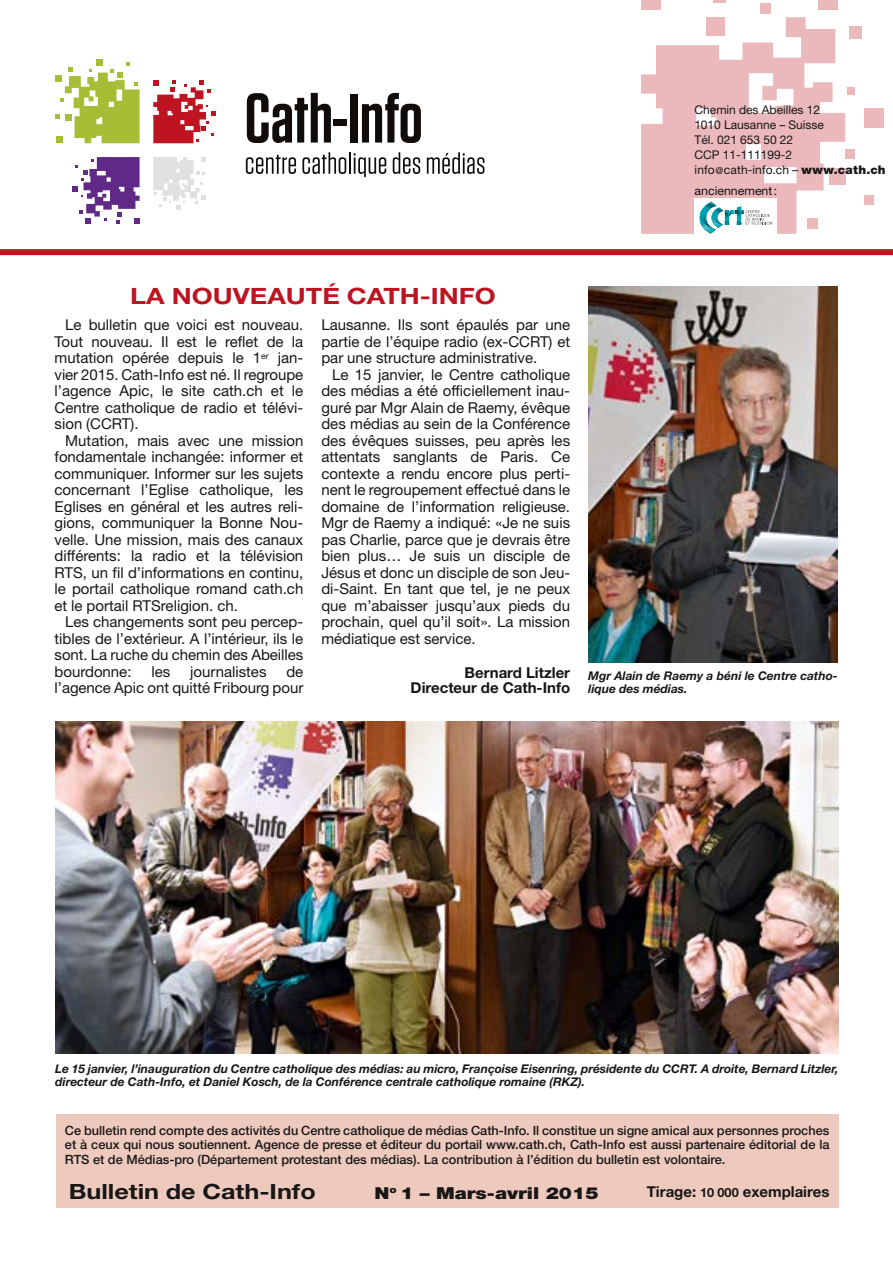
<style>
.page{position:relative;width:893px;height:1263px;background:#fff}
.page>*{position:absolute;margin:0;border:0;box-sizing:border-box;transform-origin:0 0}
.t1{font:700 22.5px "Helvetica Neue";color:#be1321;scale:1.2 1}
.t2{font:700 21px "Helvetica Neue";color:#181716;scale:1.2 1}
.t3{font:900 16.5px "Helvetica Neue";color:#181716;scale:1.2 1}
.t4{font:15px/16.5px "Helvetica Neue";color:#181716;text-align:justify}
.t5{font:700 15px/15px "Helvetica Neue";color:#181716;text-align:right}
.t6{font:500 12.75px/14.2px "Helvetica Neue";color:#181716;text-align:justify}
.t7{font:italic 700 12px/13.5px "Helvetica Neue";color:#181716}
.t8{font:12px/15px "Helvetica Neue";color:#181716}
.s1{font-size:9.75px}
.s2{font-weight:900}
.s3{font-size:12.75px}
</style>
<div class="page">
<div style="left:96px;top:59px;width:7px;height:7px;background:#a6be36"></div>
<svg style="left:56px;top:63px;width:84px;height:80px"></svg>
<svg style="left:153px;top:80px;width:63px;height:63px"></svg>
<svg style="left:153px;top:157px;width:52px;height:52px"></svg>
<svg style="left:73px;top:157px;width:67px;height:67px"></svg>
<svg style="left:247px;top:93px;width:84px;height:50px"></svg>
<div style="left:334px;top:119px;width:13px;height:7px;background:#0f0c09"></div>
<div style="left:350px;top:94px;width:8px;height:49px;background:#0f0c09"></div>
<svg style="left:362px;top:93px;width:59px;height:50px"></svg>
<svg style="left:246px;top:155px;width:50px;height:19px"></svg>
<svg style="left:302px;top:152px;width:44px;height:22px"></svg>
<hr style="left:349px;top:152px;width:2px;height:22px;background:#0f0c09">
<svg style="left:354px;top:153px;width:32px;height:24px"></svg>
<svg style="left:393px;top:152px;width:27px;height:22px"></svg>
<svg style="left:427px;top:152px;width:57px;height:22px"></svg>
<div style="left:0;top:249px;width:893px;height:6px;background:#be1321"></div>
<div style="left:845px;top:149px;width:9px;height:9px;background:#ebb8bc"></div>
<div style="left:760px;top:3px;width:11px;height:11px;background:#ebb8bc"></div>
<div style="left:849px;top:26px;width:12px;height:13px;background:#ebb8bc"></div>
<svg style="left:713px;top:0;width:12px;height:3px"></svg>
<div style="left:847px;top:88px;width:7px;height:7px;background:#ebb8bc"></div>
<div style="left:641px;top:0;width:20px;height:10px;background:#ebb8bc"></div>
<div style="left:819px;top:0;width:19px;height:10px;background:#ebb8bc"></div>
<div style="left:865px;top:108px;width:19px;height:19px;background:#ebb8bc"></div>
<div style="left:864px;top:195px;width:10px;height:9px;background:#ebb8bc"></div>
<svg style="left:641px;top:17px;width:204px;height:217px"></svg>
<svg style="left:676px;top:249px;width:70px;height:7px"></svg>
<div style="left:56px;top:1114px;width:782px;height:94px;background:#eecabe"></div>
<img style="left:55px;top:721px;width:783px;height:333px">
<img style="left:588px;top:286px;width:249px;height:376px">
<p class="t8" style="left:694px;top:102px;width:193px">Chemin des Abeilles 12<br>1010 Lausanne – Suisse<br>Tél. 021 653 50 22<br>CCP 11-111199-2 info<span class="s1">@</span>cath-info.ch – <span class="s2">www.cath.ch</span></p>
<p class="t8" style="left:694px;top:183px;width:84px">anciennement:</p>
<h1 class="t1" style="left:130px;top:282px;width:306px">LA NOUVEAUTÉ CATH-INFO</h1>
<p class="t4" style="left:55px;top:317px;width:250px;text-indent:11px">Le bulletin que voici est nouveau.<br>Tout nouveau. Il est le reflet de la mutation opérée depuis le 1<sup>er</sup> jan&shy;vier 2015. Cath-Info est né. Il regroupe l’agence Apic, le site cath.ch et le Centre catholique de radio et télévi&shy;sion (CCRT).</p>
<p class="t4" style="left:55px;top:432px;width:250px;text-indent:11px">Mutation, mais avec une mission fondamentale inchangée: informer et communiquer. Informer sur les sujets concernant l’Eglise catholique, les Eglises en général et les autres reli&shy;gions, communiquer la Bonne Nou&shy;velle. Une mission, mais des canaux différents: la radio et la télévision RTS, un fil d’informations en continu, le portail catholique romand cath.ch et le portail RTSreligion. ch.</p>
<p class="t4" style="left:55px;top:614px;width:250px;text-indent:11px">Les changements sont peu percep&shy;tibles de l’extérieur. A l’intérieur, ils le sont. La ruche du chemin des Abeilles bourdonne:</p>
<p class="t4" style="left:55px;top:663px;width:250px;text-align:right">de<br>l’agence Apic ont quitté Fribourg pour</p>
<p class="t4" style="left:151px;top:663px;width:20px">les</p>
<p class="t4" style="left:190px;top:663px;width:78px">journalistes</p>
<p class="t4" style="left:321px;top:317px;width:250px">Lausanne. Ils sont épaulés par une partie de l’équipe radio (ex-CCRT) et par une structure administrative.</p>
<p class="t4" style="left:321px;top:366px;width:250px;text-indent:11px">Le 15 janvier, le Centre catholique des médias a été officiellement inau&shy;guré par Mgr Alain de Raemy, évêque des médias au sein de la Conférence des évêques suisses, peu après les attentats sanglants de Paris. Ce contexte a rendu encore plus perti&shy;nent le regroupement effectué dans le domaine de l’information religieuse.<br>Mgr de Raemy a indiqué: «Je ne suis pas Charlie, parce que je devrais être bien plus… Je suis un disciple de Jésus et donc un disciple de son Jeu&shy;di-Saint. En tant que tel, je ne peux que m’abaisser jusqu’aux pieds du prochain, quel qu’il soit». La mission médiatique est service.</p>
<p class="t5" style="left:411px;top:665px;width:161px">Bernard Litzler<br>Directeur de Cath-Info</p>
<p class="t7" style="left:588px;top:668px;width:251px">Mgr Alain de Raemy a béni le Centre catho&shy;lique des médias.</p>
<p class="t7" style="left:55px;top:1061px;width:785px">Le 15 janvier, l’inauguration du Centre catholique des médias: au micro, Françoise Eisenring, présidente du CCRT. A droite, Bernard Litzler, directeur de Cath-Info, et Daniel Kosch, de la Conférence centrale catholique romaine (RKZ).</p>
<p class="t6" style="left:65px;top:1123px;width:766px">Ce bulletin rend compte des activités du Centre catholique de médias Cath-Info. Il constitue un signe amical aux personnes proches et à ceux qui nous soutiennent. Agence de presse et éditeur du portail www.cath.ch, Cath-Info est aussi partenaire éditorial de la RTS et de Médias-pro (Département protestant des médias). La contribution à l’édition du bulletin est volontaire.</p>
<h2 class="t2" style="left:69px;top:1178px;width:207px">Bulletin de Cath-Info</h2>
<p class="t3" style="left:374px;top:1183px;width:188px">N<sup>o</sup> 1 – Mars-avril 2015</p>
<p class="t5" style="left:647px;top:1183px;width:184px">Tirage: <span class="s3">10 000</span> exemplaires</p>
</div>
